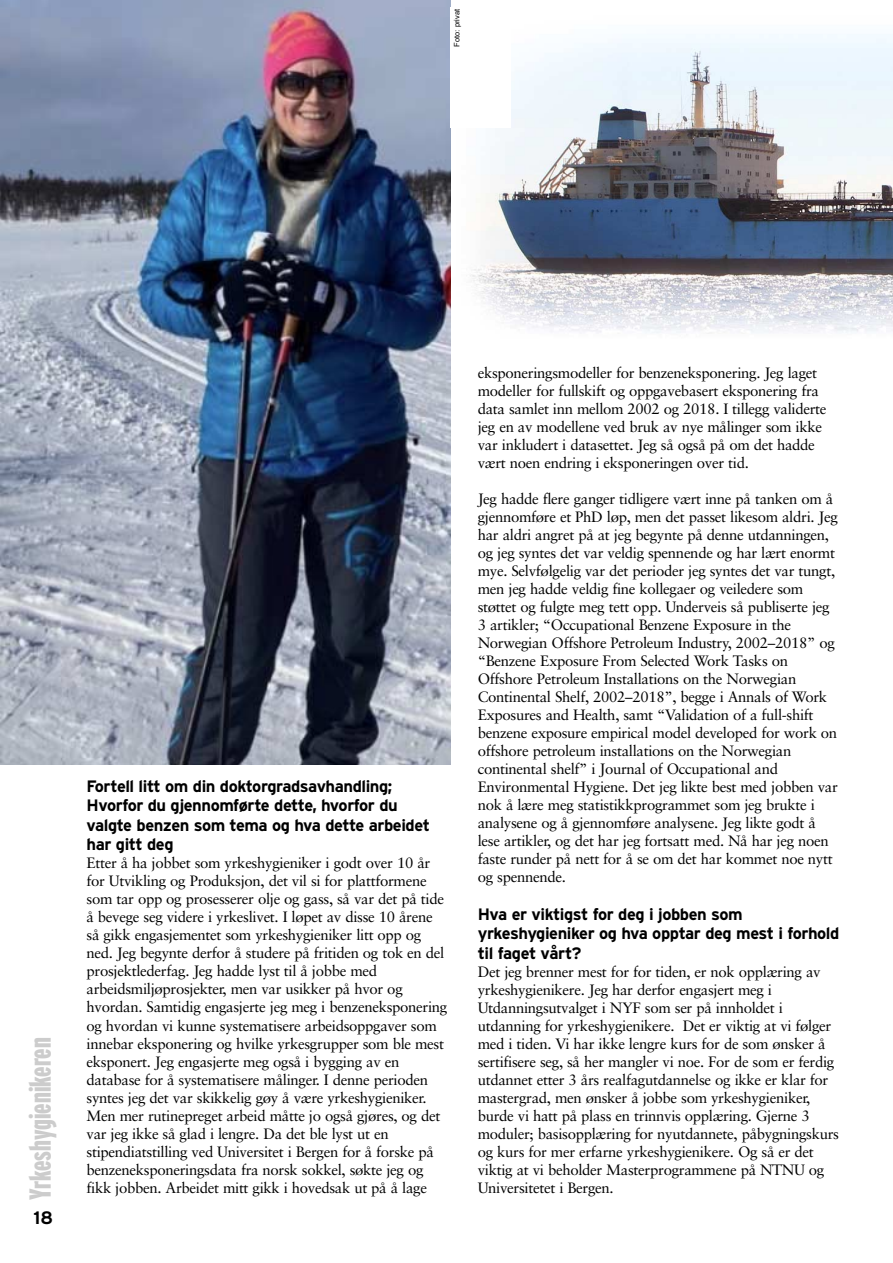
<style>
.page{position:relative;width:893px;height:1263px;background:#fff}
.page>*{position:absolute;margin:0;border:0;box-sizing:border-box;transform-origin:0 0}
.t1{font:900 extra-condensed 30.3px "Interstate";color:#ccc}
.t2{font:700 18px "Interstate";color:#000}
.t3{font:700 16.5px/19.5px "Interstate";letter-spacing:-.03em;color:#000}
.t4{font:15px/18px "Sabon";letter-spacing:-.02em;color:#000}
.t5{font:7.5px "Helvetica";color:#000}
</style>
<div class="page">
<img style="left:470px;top:34px;width:423px;height:300px">
<img style="left:0;top:0;width:451px;height:765px">
<div style="left:451px;top:7px;width:60px;height:121px;background:#fff"></div>
<p class="t5" style="left:454px;top:47px;width:39px;rotate:-90deg">Foto: privat</p>
<p class="t1" style="left:29px;top:1200px;width:164px;rotate:-90deg">Yrkeshygienikeren</p>
<p class="t2" style="left:34px;top:1211px;width:21px">18</p>
<p class="t3" style="left:87px;top:778px;width:313px">Fortell litt om din doktorgradsavhandling;<br>Hvorfor du gjennomførte dette, hvorfor du</p>
<p class="t3" style="left:87px;top:817px;width:345px">valgte benzen som tema og hva dette arbeidet</p>
<p class="t3" style="left:87px;top:836px;width:89px">har gitt deg</p>
<p class="t4" style="left:87px;top:855px;width:362px">Etter å ha jobbet som yrkeshygieniker i godt over 10 år for Utvikling og Produksjon, det vil si for plattformene som tar opp og prosesserer olje og gass, så var det på tide å bevege seg videre i yrkeslivet. I løpet av disse 10 årene så gikk engasjementet som yrkeshygieniker litt opp og ned. Jeg begynte derfor å studere på fritiden og tok en del prosjektlederfag. Jeg hadde lyst til å jobbe med arbeidsmiljøprosjekter, men var usikker på hvor og hvordan. Samtidig engasjerte jeg meg i benzeneksponering og hvordan vi kunne systematisere arbeidsoppgaver som innebar eksponering og hvilke yrkesgrupper som ble mest eksponert. Jeg engasjerte meg også i bygging av en database for å systematisere målinger. I denne perioden syntes jeg det var skikkelig gøy å være yrkeshygieniker.<br>Men mer rutinepreget arbeid måtte jo også gjøres, og det var jeg ikke så glad i lengre. Da det ble lyst ut en stipendiatstilling ved Universitet i Bergen for å forske på benzeneksponeringsdata fra norsk sokkel, søkte jeg og fikk jobben. Arbeidet mitt gikk i hovedsak ut på å lage</p>
<p class="t4" style="left:478px;top:365px;width:350px">eksponeringsmodeller for benzeneksponering. Jeg laget modeller for fullskift og oppgavebasert eksponering fra data samlet inn mellom 2002 og 2018. I tillegg validerte jeg en av modellene ved bruk av nye målinger som ikke var inkludert i datasettet. Jeg så også på om det hadde vært noen endring i eksponeringen over tid.</p>
<p class="t4" style="left:478px;top:491px;width:362px">Jeg hadde flere ganger tidligere vært inne på tanken om å gjennomføre et PhD løp, men det passet likesom aldri. Jeg har aldri angret på at jeg begynte på denne utdanningen, og jeg syntes det var veldig spennende og har lært enormt mye. Selvfølgelig var det perioder jeg syntes det var tungt, men jeg hadde veldig fine kollegaer og veiledere som støttet og fulgte meg tett opp. Underveis så publiserte jeg 3 artikler; “Occupational Benzene Exposure in the Norwegian Offshore Petroleum Industry, 2002–2018” og “Benzene Exposure From Selected Work Tasks on Offshore Petroleum Installations on the Norwegian Continental Shelf, 2002–2018”, begge i Annals of Work Exposures and Health, samt “Validation of a full-shift benzene exposure empirical model developed for work on offshore petroleum installations on the Norwegian continental shelf” i Journal of Occupational and Environmental Hygiene. Det jeg likte best med jobben var nok å lære meg statistikkprogrammet som jeg brukte i analysene og å gjennomføre analysene. Jeg likte godt å lese artikler, og det har jeg fortsatt med. Nå har jeg noen faste runder på nett for å se om det har kommet noe nytt og spennende.</p>
<p class="t3" style="left:478px;top:905px;width:266px">Hva er viktigst for deg i jobben som</p>
<p class="t3" style="left:478px;top:925px;width:363px">yrkeshygieniker og hva opptar deg mest i forhold til faget vårt?</p>
<p class="t4" style="left:478px;top:964px;width:363px">Det jeg brenner mest for for tiden, er nok opplæring av yrkeshygienikere. Jeg har derfor engasjert meg i Utdanningsutvalget i NYF som ser på innholdet i utdanning for yrkeshygienikere. Det er viktig at vi følger med i tiden. Vi har ikke lengre kurs for de som ønsker å sertifisere seg, så her mangler vi noe. For de som er ferdig utdannet etter 3 års realfagutdannelse og ikke er klar for mastergrad, men ønsker å jobbe som yrkeshygieniker, burde vi hatt på plass en trinnvis opplæring. Gjerne 3 moduler; basisopplæring for nyutdannete, påbygningskurs og kurs for mer erfarne yrkeshygienikere. Og så er det viktig at vi beholder Masterprogrammene på NTNU og Universitetet i Bergen.</p>
</div>
